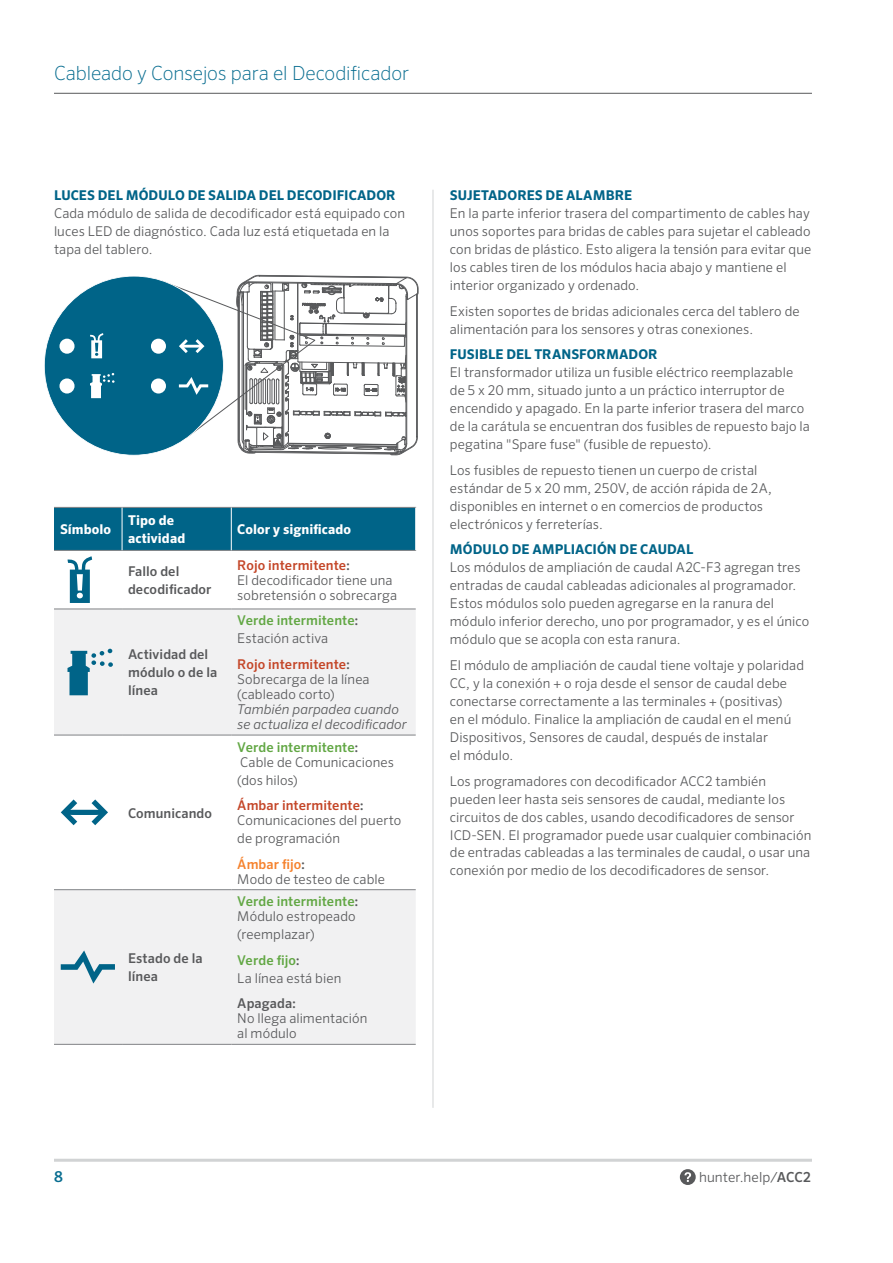
<style>
.page{position:relative;width:893px;height:1263px;background:#fff}
.page>*{position:absolute;margin:0;border:0;box-sizing:border-box;transform-origin:0 0}
.t1{font:200 19.5px "Sero Pro";letter-spacing:-.005em;color:#086d90}
.t2{font:500 15px "Sero Pro";color:#086d90}
.t3{font:300 13.8px "Sero Pro";letter-spacing:.005em;color:#58595b}
.t4{font:300 13.5px/18px "Sero Pro";letter-spacing:.005em;color:#58595b}
.t5{font:700 13.5px "Sero Pro";letter-spacing:.005em;color:#006488}
.t6{font:500 13.5px/18px "Sero Pro";letter-spacing:.005em;color:#58595b}
.t7{font:500 13.5px/18px "Sero Pro";letter-spacing:.005em;color:#62a744}
.t8{font:italic 300 13.5px/15px "Sero Pro";letter-spacing:.005em;color:#58595b}
.t9{font:700 13.5px/18px "Sero Pro";letter-spacing:.005em;color:#fff}
.t10{font:500 13.5px/25.5px "Sero Pro";letter-spacing:.01em;color:#c44628}
.s1{font-weight:500;color:#c44628}
.s2{font-weight:500}
.s3{color:#58595b}
.s4{font-weight:300;color:#58595b}
.s5{font-weight:500;color:#62a744}
.s6{font-weight:500;color:#f5822d}
</style>
<div class="page">
<hr style="left:54px;top:1159px;width:758px;height:3px;background:#d1d3d4">
<div style="left:680px;top:1169px;width:16px;height:16px;background:#58595b;border-radius:50%"></div>
<svg style="left:684px;top:1172px;width:7px;height:10px"></svg>
<hr style="left:54px;top:93px;width:758px;height:1px;background:#58595b">
<svg style="left:44px;top:275px;width:375px;height:181px"></svg>
<hr style="left:433px;top:190px;width:1px;height:918px;background:#d1d3d4">
<div style="left:54px;top:508px;width:361px;height:42px;background:#006488"></div>
<svg style="left:54px;top:610px;width:362px;height:434px;fill:#f1f1f2"></svg>
<hr style="left:54px;top:507px;width:68px;height:1px;background:#808285">
<hr style="left:122px;top:507px;width:109px;height:1px;background:#808285">
<hr style="left:231px;top:507px;width:185px;height:1px;background:#808285">
<hr style="left:54px;top:609px;width:68px;height:1px;background:#808285">
<hr style="left:122px;top:609px;width:109px;height:1px;background:#808285">
<hr style="left:231px;top:609px;width:185px;height:1px;background:#808285">
<hr style="left:54px;top:735px;width:68px;height:1px;background:#808285">
<hr style="left:122px;top:735px;width:109px;height:1px;background:#808285">
<hr style="left:231px;top:735px;width:185px;height:1px;background:#808285">
<hr style="left:54px;top:889px;width:68px;height:1px;background:#808285">
<hr style="left:122px;top:889px;width:109px;height:1px;background:#808285">
<hr style="left:231px;top:889px;width:185px;height:1px;background:#808285">
<hr style="left:54px;top:1044px;width:68px;height:1px;background:#808285">
<hr style="left:122px;top:1044px;width:109px;height:1px;background:#808285">
<hr style="left:231px;top:1044px;width:185px;height:1px;background:#808285">
<hr style="left:54px;top:550px;width:68px;height:1px;background:#808285">
<hr style="left:122px;top:550px;width:109px;height:1px;background:#808285">
<hr style="left:231px;top:550px;width:185px;height:1px;background:#808285">
<hr style="left:122px;top:508px;width:1px;height:42px;background:#fff">
<hr style="left:231px;top:508px;width:1px;height:42px;background:#fff">
<svg style="left:67px;top:556px;width:25px;height:47px"></svg>
<svg style="left:67px;top:648px;width:46px;height:47px"></svg>
<svg style="left:61px;top:799px;width:47px;height:26px"></svg>
<svg style="left:61px;top:950px;width:54px;height:33px"></svg>
<h1 class="t1" style="left:54px;top:61px;width:356px">Cableado y Consejos para el Decodificador</h1>
<p class="t5" style="left:54px;top:187px;width:343px">LUCES DEL MÓDULO DE SALIDA DEL DECODIFICADOR</p>
<p class="t4" style="left:54px;top:204px;width:352px">Cada módulo de salida de decodificador está equipado con luces LED de diagnóstico. Cada luz está etiquetada en la tapa del tablero.</p>
<p class="t9" style="left:60px;top:520px;width:53px">Símbolo</p>
<p class="t9" style="left:128px;top:511px;width:59px">Tipo de actividad</p>
<p class="t9" style="left:237px;top:520px;width:115px">Color y significado</p>
<p class="t6" style="left:128px;top:562px;width:85px">Fallo del decodificador</p>
<p class="t4" style="left:237px;top:557px;width:161px;line-height:15px"><span class="s1">Rojo intermitente</span><span class="s2">:<br></span>El decodificador tiene una sobretensión o sobrecarga</p>
<p class="t6" style="left:128px;top:645px;width:91px">Actividad del módulo o de la línea</p>
<p class="t6" style="left:128px;top:804px;width:85px">Comunicando</p>
<p class="t6" style="left:128px;top:949px;width:76px">Estado de la línea</p>
<p class="t7" style="left:237px;top:612px;width:123px">Verde intermitente<span class="s3">:<br></span><span class="s4">Estación activa</span></p>
<p class="t4" style="left:237px;top:657px;width:134px;line-height:15px"><span class="s1">Rojo intermitente</span><span class="s2">:<br></span>Sobrecarga de la línea (cableado corto)</p>
<p class="t8" style="left:237px;top:702px;width:171px">También parpadea cuando se actualiza el decodificador</p>
<p class="t4" style="left:237px;top:739px;width:158px;line-height:15px"><span class="s5">Verde intermitente</span><span class="s2">:<br></span>Cable de Comunicaciones</p>
<p class="t10" style="left:237px;top:767px;width:128px"><span class="s4">(dos hilos)<br></span>Ámbar intermitente<span class="s3">:</span></p>
<p class="t4" style="left:237px;top:811px;width:165px">Comunicaciones del puerto de programación</p>
<p class="t4" style="left:237px;top:856px;width:149px;line-height:15px"><span class="s6">Ámbar fijo</span><span class="s2">:<br></span>Modo de testeo de cable</p>
<p class="t7" style="left:237px;top:894px;width:123px;line-height:15px">Verde intermitente<span class="s3">:<br></span><span class="s4">Módulo estropeado</span></p>
<p class="t4" style="left:237px;top:921px;width:79px;line-height:25.5px">(reemplazar)<br><span class="s5">Verde fijo</span><span class="s2">:</span></p>
<p class="t4" style="left:237px;top:969px;width:106px">La línea está bien</p>
<p class="t6" style="left:237px;top:994px;width:60px">Apagada:</p>
<p class="t4" style="left:237px;top:1011px;width:132px;line-height:15px">No llega alimentación al módulo</p>
<p class="t5" style="left:450px;top:187px;width:184px">SUJETADORES DE ALAMBRE</p>
<p class="t4" style="left:450px;top:204px;width:363px">En la parte inferior trasera del compartimento de cables hay unos soportes para bridas de cables para sujetar el cableado con bridas de plástico. Esto aligera la tensión para evitar que los cables tiren de los módulos hacia abajo y mantiene el interior organizado y ordenado.</p>
<p class="t4" style="left:450px;top:302px;width:351px">Existen soportes de bridas adicionales cerca del tablero de alimentación para los sensores y otras conexiones.</p>
<p class="t5" style="left:450px;top:346px;width:209px">FUSIBLE DEL TRANSFORMADOR</p>
<p class="t4" style="left:450px;top:363px;width:361px">El transformador utiliza un fusible eléctrico reemplazable de 5 x 20 mm, situado junto a un práctico interruptor de encendido y apagado. En la parte inferior trasera del marco de la carátula se encuentran dos fusibles de repuesto bajo la pegatina "Spare fuse" (fusible de repuesto).</p>
<p class="t4" style="left:450px;top:461px;width:324px">Los fusibles de repuesto tienen un cuerpo de cristal estándar de 5 x 20 mm, 250V, de acción rápida de 2A, disponibles en internet o en comercios de productos electrónicos y ferreterías.</p>
<p class="t5" style="left:450px;top:541px;width:245px">MÓDULO DE AMPLIACIÓN DE CAUDAL</p>
<p class="t4" style="left:450px;top:558px;width:361px">Los módulos de ampliación de caudal A2C-F3 agregan tres entradas de caudal cableadas adicionales al programador.<br>Estos módulos solo pueden agregarse en la ranura del módulo inferior derecho, uno por programador, y es el único módulo que se acopla con esta ranura.</p>
<p class="t4" style="left:450px;top:656px;width:356px">El módulo de ampliación de caudal tiene voltaje y polaridad CC, y la conexión + o roja desde el sensor de caudal debe conectarse correctamente a las terminales + (positivas)<br>en el módulo. Finalice la ampliación de caudal en el menú Dispositivos, Sensores de caudal, después de instalar<br>el módulo.</p>
<p class="t4" style="left:450px;top:772px;width:363px">Los programadores con decodificador ACC2 también pueden leer hasta seis sensores de caudal, mediante los circuitos de dos cables, usando decodificadores de sensor ICD-SEN. El programador puede usar cualquier combinación de entradas cableadas a las terminales de caudal, o usar una conexión por medio de los decodificadores de sensor.</p>
<p class="t2" style="left:54px;top:1167px;width:10px">8</p>
<p class="t3" style="left:699px;top:1169px;width:113px">hunter.help/<span class="s2">ACC2</span></p>
</div>
